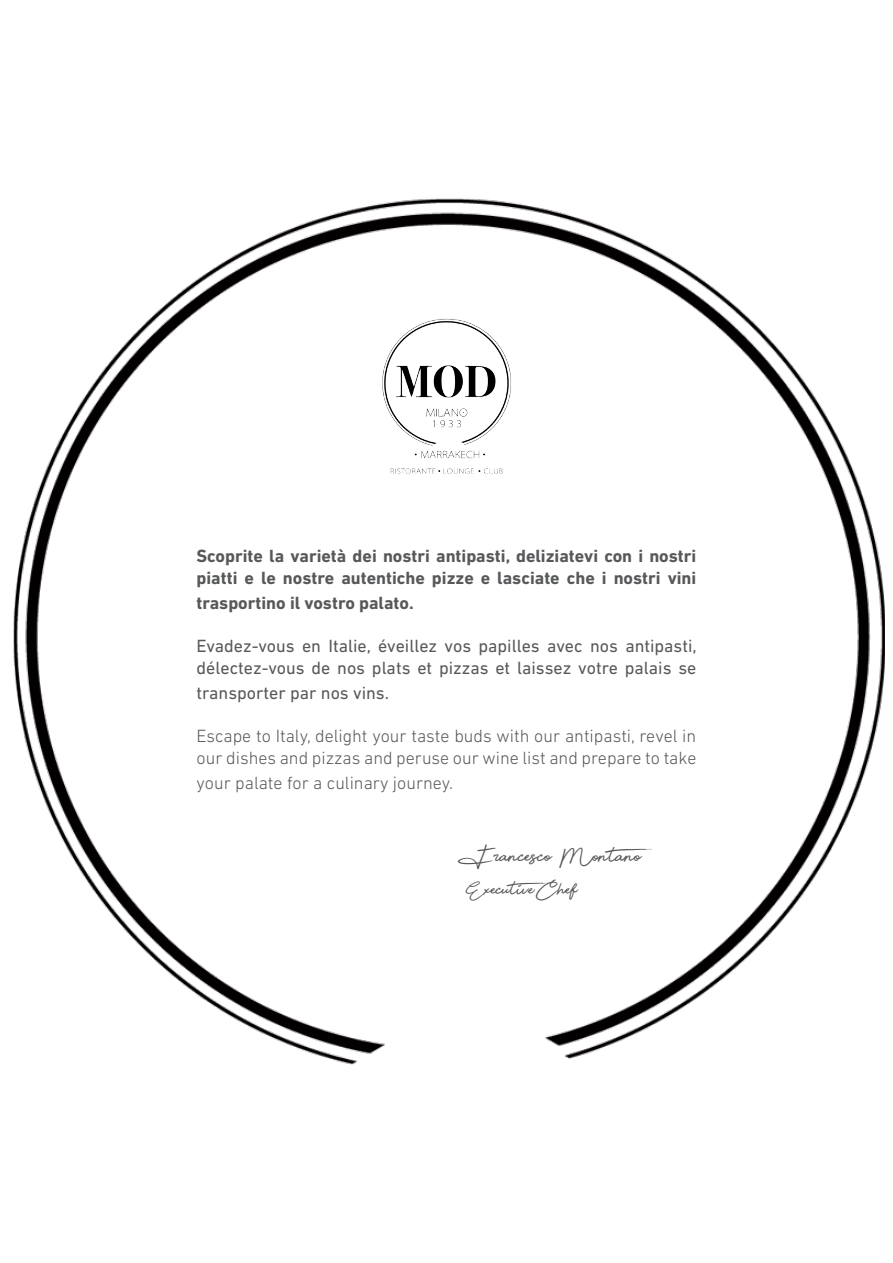
<style>
.page{position:relative;width:893px;height:1263px;background:#fff}
.page>*{position:absolute;margin:0;border:0;box-sizing:border-box;transform-origin:0 0}
.t1{font:30px "Beauty";color:#57585a}
.t2{font:27px "Beauty";color:#57585a}
.t3{font:300 18px/21.6px "DIN Next LT Pro";color:#57585a}
.t4{font:700 18px/21.6px "DIN Next LT Pro";color:#57585a}
.t5{font:18px/21.6px "DIN Next LT Pro";color:#57585a}
</style>
<div class="page">
<img style="left:13px;top:198px;width:872px;height:867px">
<img style="left:369px;top:317px;width:155px;height:159px">
<p class="t4" style="left:197px;top:545px;width:501px">Scoprite la varietà dei nostri antipasti, deliziatevi con i nostri piatti e le nostre autentiche pizze e lasciate che i nostri vini</p>
<p class="t4" style="left:197px;top:592px;width:219px">trasportino il vostro palato.</p>
<p class="t5" style="left:197px;top:635px;width:502px">Evadez-vous en Italie, éveillez vos papilles avec nos antipasti, délectez-vous de nos plats et pizzas et laissez votre palais se</p>
<p class="t5" style="left:197px;top:682px;width:194px">transporter par nos vins.</p>
<p class="t3" style="left:197px;top:725px;width:501px">Escape to Italy, delight your taste buds with our antipasti, revel in our dishes and pizzas and peruse our wine list and prepare to take</p>
<p class="t3" style="left:197px;top:772px;width:258px">your palate for a culinary journey.</p>
<p class="t1" style="left:467px;top:844px;width:194px">Francesco Montano</p>
<p class="t2" style="left:467px;top:879px;width:113px">Executive Chef</p>
</div>
